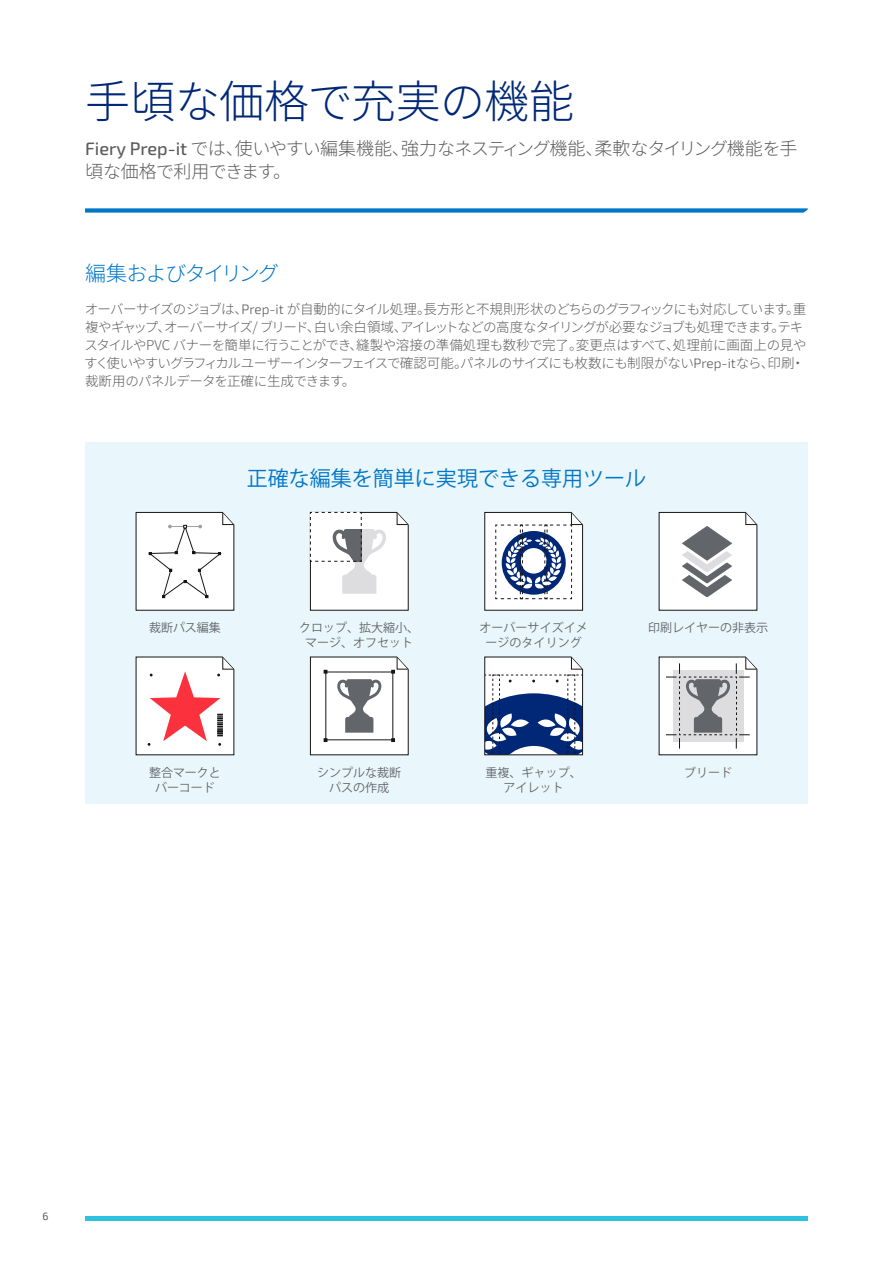
<style>
.page{position:relative;width:893px;height:1263px;background:#fff}
.page>*{position:absolute;margin:0;border:0;box-sizing:border-box;transform-origin:0 0}
.t1{font:300 45px "Source Han Sans JP";letter-spacing:-.01em;color:#002877}
.t2{font:21px "Koz Go Pr 6 N";color:#0076c8}
.t3{font:300 21px "Source Han Sans JP";letter-spacing:-.075em;color:#0076c8}
.t4{font:300 18px/22.5px "Source Han Sans JP";letter-spacing:-.04em;color:#5d5c5c}
.t5{font:300 13.5px/18px "Source Han Sans JP";letter-spacing:-.05em;color:#5d5c5c}
.t6{font:12px/15px "Koz Go Pr 6 N";color:#62656a;text-align:center}
.t7{font:10.5px "Exo 2";color:#585959}
.s1{font-family:"Exo 2";font-weight:500}
.s2{font-family:"Exo 2"}
</style>
<div class="page">
<hr style="left:85px;top:1216px;width:723px;height:4px;background:#2ec2e1">
<div style="left:85px;top:442px;width:723px;height:362px;background:#e9f6fb"></div>
<svg style="left:136px;top:512px;width:98px;height:99px;background:#eee"></svg>
<svg style="left:310px;top:512px;width:99px;height:99px;background:#e6e7e7"></svg>
<svg style="left:484px;top:512px;width:99px;height:99px;background:#bec6d4"></svg>
<svg style="left:659px;top:512px;width:98px;height:99px;background:#dadadb"></svg>
<svg style="left:136px;top:656px;width:98px;height:99px;background:#f3d0d2"></svg>
<svg style="left:310px;top:656px;width:99px;height:99px;background:#d9dada"></svg>
<svg style="left:659px;top:656px;width:98px;height:99px;background:#cfd0d1"></svg>
<svg style="left:484px;top:656px;width:99px;height:99px;background:#8697b8"></svg>
<svg style="left:85px;top:208px;width:723px;height:5px;background:#268ad0"></svg>
<h1 class="t1" style="left:85px;top:76px;width:491px">手頃な価格で充実の機能</h1>
<h3 class="t4" style="left:85px;top:138px;width:714px"><span class="s1">Fiery Prep-it</span> では、使いやすい編集機能、強力なネスティング機能、柔軟なタイリング機能を手頃な価格で利用できます。</h3>
<h2 class="t3" style="left:85px;top:262px;width:196px">編集およびタイリング</h2>
<p class="t5" style="left:84px;top:300px;width:724px">オーバーサイズのジョブは、<span class="s2">Prep-it</span> が自動的にタイル処理。長方形と不規則形状のどちらのグラフィックにも対応しています。重複やギャップ、オーバーサイズ/ ブリード、白い余白領域、アイレットなどの高度なタイリングが必要なジョブも処理できます。テキスタイルやPVC バナーを簡単に行うことができ、縫製や溶接の準備処理も数秒で完了。変更点はすべて、処理前に画面上の見やすく使いやすいグラフィカルユーザーインターフェイスで確認可能。パネルのサイズにも枚数にも制限がない<span class="s2">Prep-it</span>なら、印刷・裁断用のパネルデータを正確に生成できます。</p>
<h2 class="t2" style="left:247px;top:467px;width:400px">正確な編集を簡単に実現できる専用ツール</h2>
<p class="t6" style="left:149px;top:621px;width:73px">裁断パス編集</p>
<p class="t6" style="left:299px;top:621px;width:121px">クロップ、拡大縮小、マージ、オフセット</p>
<p class="t6" style="left:480px;top:621px;width:109px">オーバーサイズイメージのタイリング</p>
<p class="t6" style="left:648px;top:621px;width:121px">印刷レイヤーの非表示</p>
<p class="t6" style="left:149px;top:765px;width:73px">整合マークとバーコード</p>
<p class="t6" style="left:684px;top:765px;width:49px">ブリード</p>
<p class="t6" style="left:486px;top:765px;width:97px">重複、ギャップ、アイレット</p>
<p class="t6" style="left:317px;top:765px;width:85px">シンプルな裁断パスの作成</p>
<p class="t7" style="left:43px;top:1209px;width:8px">6</p>
</div>
